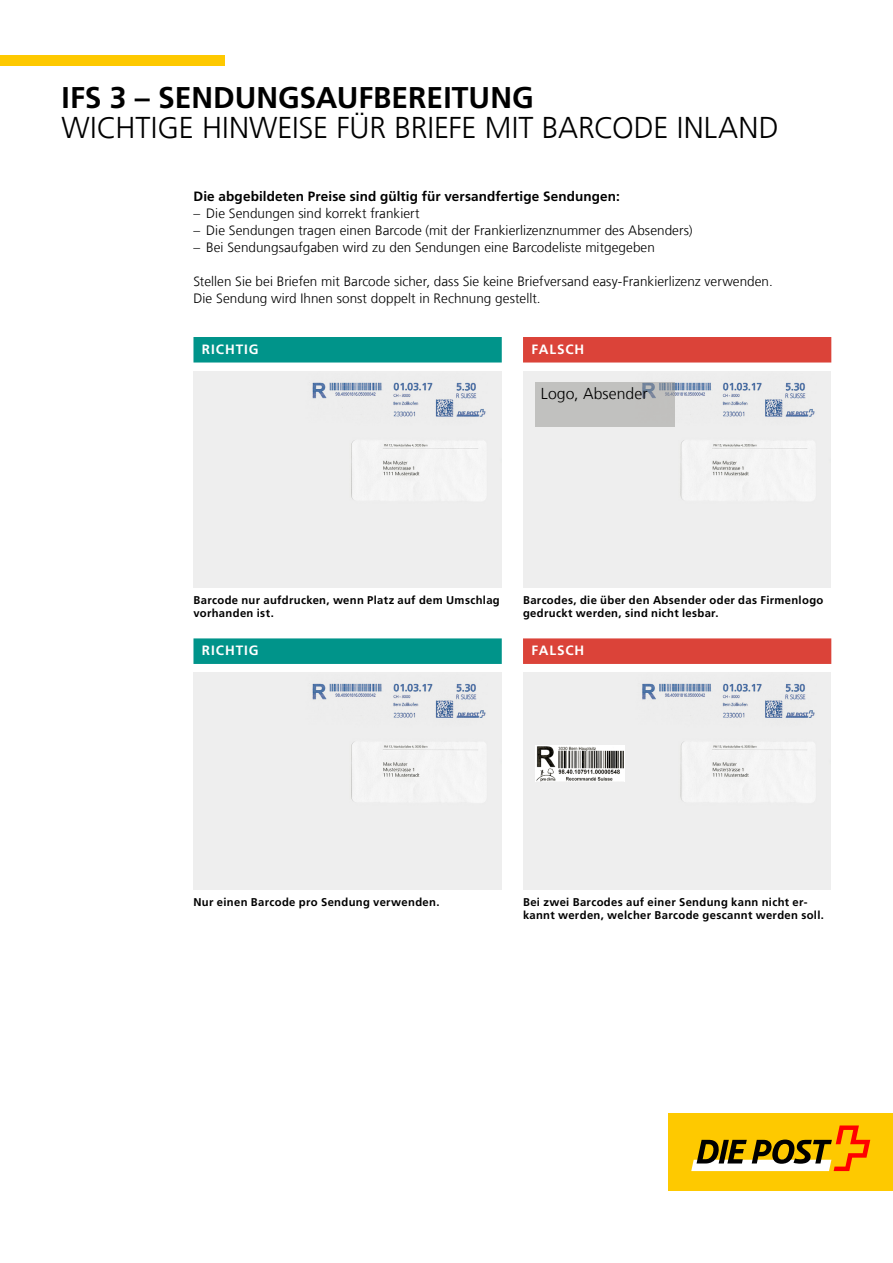
<style>
.page{position:relative;width:893px;height:1263px;background:#fff}
.page>*{position:absolute;margin:0;border:0;box-sizing:border-box;transform-origin:0 0}
.t1{font:300 30px/30px "Frutiger LT Com";color:#000}
.t2{font:300 15.75px "Frutiger LT Com";letter-spacing:.005em;color:#000}
.t3{font:300 13.5px/17px "Frutiger LT Com";letter-spacing:.005em;color:#000}
.t4{font:700 13.5px "Frutiger LT Com";letter-spacing:.01em;color:#000}
.t5{font:700 13.5px "Frutiger LT Com";letter-spacing:.07em;color:#fff}
.t6{font:700 11.25px/12.8px "Frutiger LT Com";letter-spacing:.03em;color:#000}
.s1{font-weight:700}
</style>
<div class="page">
<div style="left:193px;top:337px;width:309px;height:25px;background:#00948a"></div>
<div style="left:523px;top:337px;width:308px;height:25px;background:#db4339"></div>
<div style="left:193px;top:371px;width:308px;height:216px;background:#eee"></div>
<div style="left:193px;top:673px;width:308px;height:216px;background:#eee"></div>
<div style="left:523px;top:371px;width:308px;height:216px;background:#eee"></div>
<div style="left:535px;top:382px;width:140px;height:45px;background:#c1c1bf"></div>
<div style="left:669px;top:1113px;width:224px;height:77px;background:#fec900"></div>
<svg style="left:691px;top:1125px;width:179px;height:46px"></svg>
<div style="left:0;top:55px;width:224px;height:11px;background:#fec900"></div>
<div style="left:523px;top:673px;width:308px;height:216px;background:#eee"></div>
<div style="left:535px;top:746px;width:89px;height:36px;background:#f6f6f5"></div>
<img style="left:536px;top:746px;width:88px;height:35px">
<div style="left:193px;top:638px;width:309px;height:26px;background:#00948a"></div>
<div style="left:523px;top:638px;width:308px;height:26px;background:#db4339"></div>
<h1 class="t1" style="left:62px;top:83px;width:718px"><span class="s1">IFS 3 – SENDUNGSAUFBEREITUNG<br></span>WICHTIGE HINWEISE FÜR BRIEFE MIT BARCODE INLAND</h1>
<p class="t4" style="left:193px;top:188px;width:428px">Die abgebildeten Preise sind gültig für versandfertige Sendungen:</p>
<p class="t3" style="left:193px;top:205px;width:228px">– Die Sendungen sind korrekt frankiert</p>
<p class="t3" style="left:193px;top:222px;width:501px">– Die Sendungen tragen einen Barcode (mit der Frankierlizenznummer des Absenders)</p>
<p class="t3" style="left:193px;top:239px;width:463px">– Bei Sendungsaufgaben wird zu den Sendungen eine Barcodeliste mitgegeben</p>
<p class="t3" style="left:193px;top:273px;width:581px">Stellen Sie bei Briefen mit Barcode sicher, dass Sie keine Briefversand easy-Frankierlizenz verwenden.<br>Die Sendung wird Ihnen sonst doppelt in Rechnung gestellt.</p>
<p class="t5" style="left:202px;top:341px;width:58px">RICHTIG</p>
<p class="t5" style="left:531px;top:341px;width:54px">FALSCH</p>
<p class="t2" style="left:541px;top:384px;width:108px">Logo, Absender</p>
<p class="t6" style="left:193px;top:594px;width:308px">Barcode nur aufdrucken, wenn Platz auf dem Umschlag vorhanden ist.</p>
<p class="t6" style="left:523px;top:594px;width:302px">Barcodes, die über den Absender oder das Firmenlogo gedruckt werden, sind nicht lesbar.</p>
<p class="t5" style="left:202px;top:643px;width:58px">RICHTIG</p>
<p class="t5" style="left:531px;top:643px;width:54px">FALSCH</p>
<p class="t6" style="left:193px;top:896px;width:248px">Nur einen Barcode pro Sendung verwenden.</p>
<p class="t6" style="left:523px;top:896px;width:302px">Bei zwei Barcodes auf einer Sendung kann nicht er&shy;kannt werden, welcher Barcode gescannt werden soll.</p>
</div>
